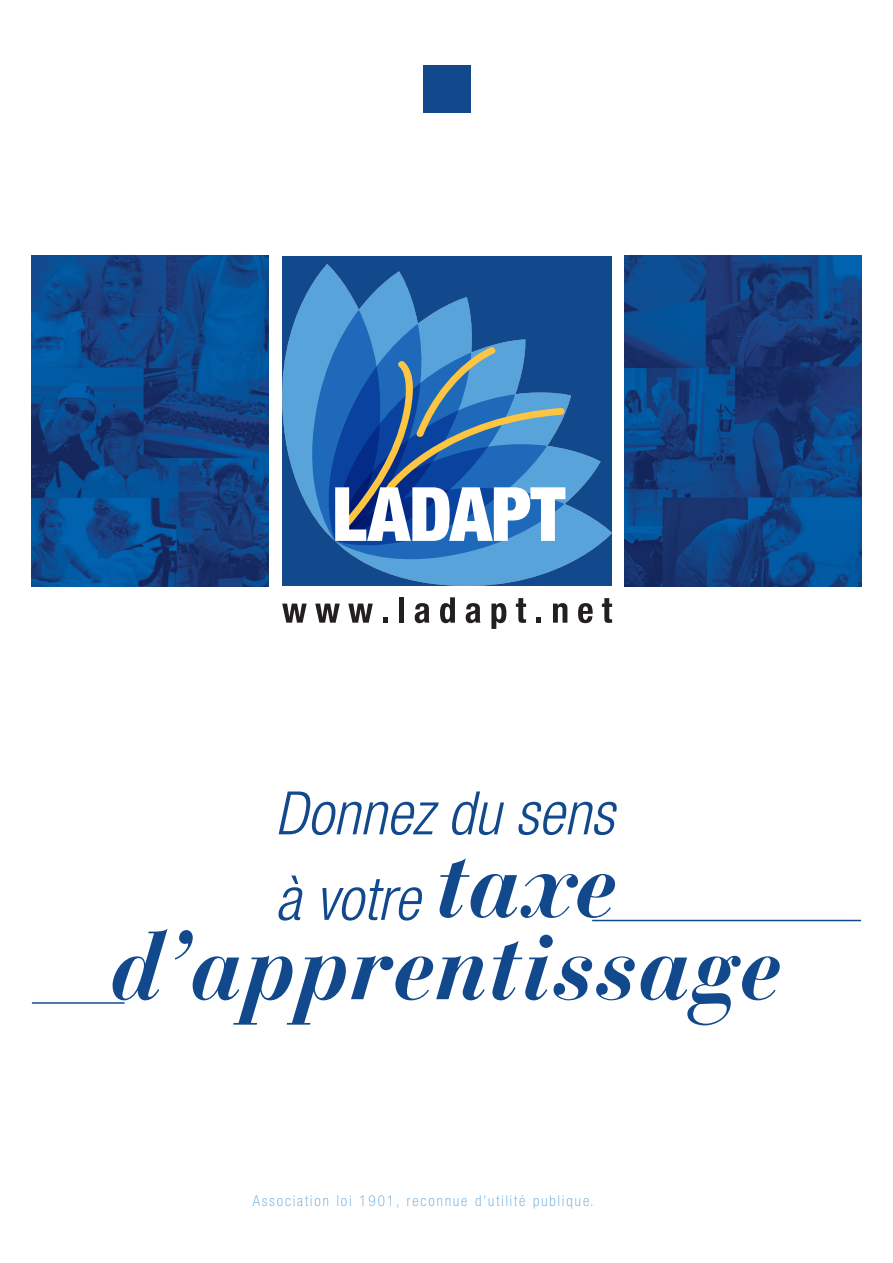
<style>
.page{position:relative;width:893px;height:1263px;background:#fff}
.page>*{position:absolute;margin:0;border:0;box-sizing:border-box;transform-origin:0 0}
.t1{font:italic 700 96px "Bauer Bodoni Std";color:#12498d}
.t2{font:italic 300 condensed 60px "Helvetica Neue LT Std";color:#12498d}
.t3{font:100 condensed 15px "Helvetica Neue LT Std";letter-spacing:.135em;color:#58a4da}
</style>
<div class="page">
<hr style="left:592px;top:920px;width:269px;height:1px;background:#12498d">
<hr style="left:32px;top:1002px;width:93px;height:2px;background:#12498d">
<div style="left:282px;top:256px;width:330px;height:330px;background:#12498d"></div>
<svg style="left:282px;top:264px;width:330px;height:322px"></svg>
<svg style="left:282px;top:604px;width:25px;height:19px"></svg>
<svg style="left:315px;top:604px;width:25px;height:19px"></svg>
<svg style="left:348px;top:604px;width:25px;height:19px"></svg>
<svg style="left:383px;top:617px;width:4px;height:6px"></svg>
<div style="left:399px;top:597px;width:5px;height:26px;background:#231f20"></div>
<svg style="left:415px;top:603px;width:14px;height:20px"></svg>
<svg style="left:440px;top:597px;width:15px;height:26px"></svg>
<svg style="left:466px;top:603px;width:14px;height:20px"></svg>
<svg style="left:491px;top:603px;width:15px;height:26px"></svg>
<svg style="left:516px;top:598px;width:10px;height:25px"></svg>
<svg style="left:536px;top:617px;width:5px;height:6px"></svg>
<svg style="left:553px;top:603px;width:14px;height:20px"></svg>
<svg style="left:578px;top:603px;width:15px;height:20px"></svg>
<svg style="left:602px;top:598px;width:10px;height:25px"></svg>
<div style="left:423px;top:66px;width:48px;height:47px;background:#12498d"></div>
<img style="left:624px;top:256px;width:237px;height:331px">
<img style="left:32px;top:256px;width:237px;height:331px">
<p class="t2" style="left:275px;top:779px;width:340px">Donnez du sens</p>
<p class="t1" style="left:436px;top:824px;width:183px">taxe</p>
<p class="t2" style="left:275px;top:864px;width:146px">à votre</p>
<p class="t1" style="left:110px;top:907px;width:673px">d’apprentissage</p>
<p class="t3" style="left:253px;top:1192px;width:342px">Association loi 1901, reconnue d’utilité publique.</p>
</div>
